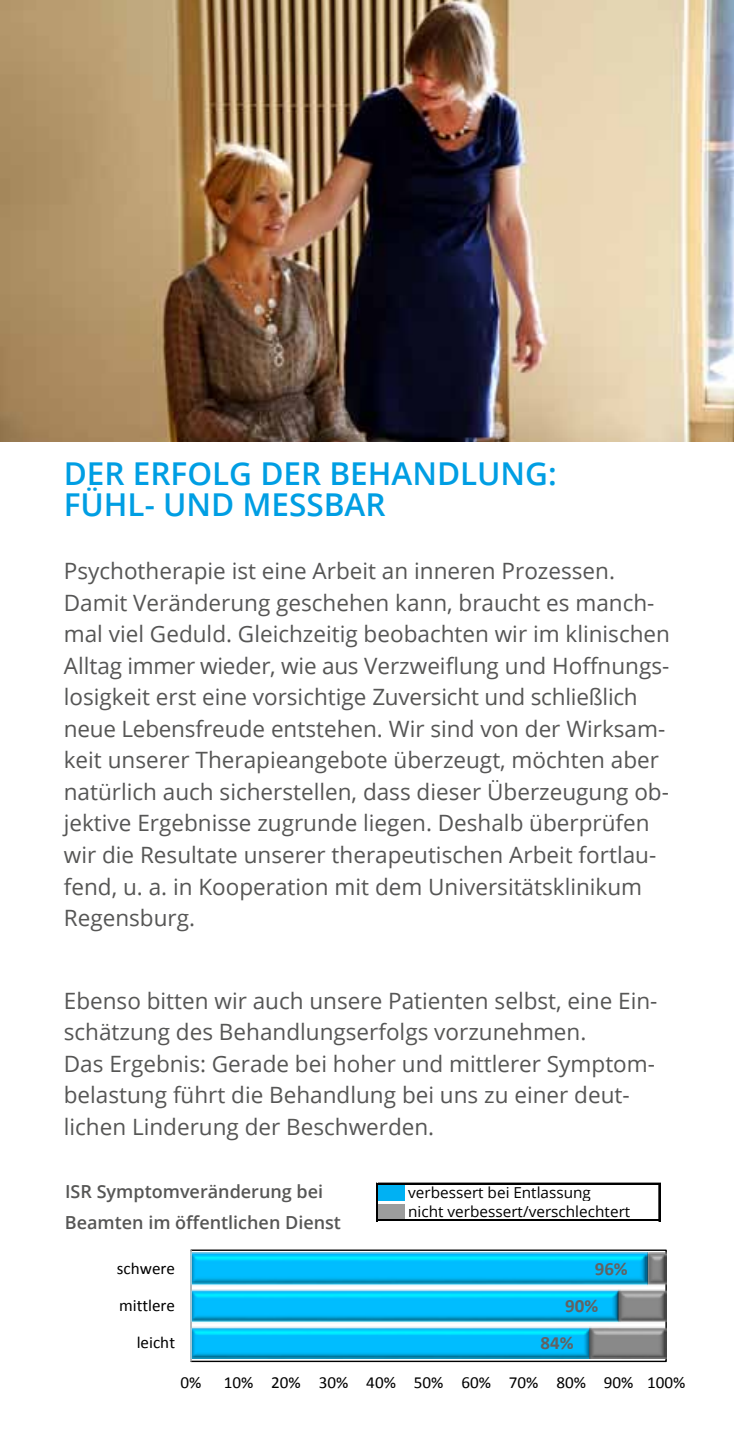
<style>
.page{position:relative;width:734px;height:1448px;background:#fff}
.page>*{position:absolute;margin:0;border:0;box-sizing:border-box;transform-origin:0 0}
.t1{font:600 31.5px/31.5px "Open Sans";color:#009ee3}
.t2{font:22.5px/31.5px "Open Sans";color:#565655}
.t3{font:700 18.68px "Calibri";color:#626262}
.t4{font:600 18px/31.5px "Open Sans";color:#565655}
.t5{font:16.88px "Calibri";color:#000}
.t6{font:15.08px/19.6px "Open Sans";color:#000}
</style>
<div class="page">
<img style="left:0;top:0;width:733px;height:442px">
<div style="left:377px;top:1184px;width:28px;height:18px;background:#00b1f3"></div>
<hr style="left:377px;top:1201px;width:28px;height:3px;background:#fff">
<div style="left:377px;top:1204px;width:28px;height:16px;background:#9c9d9d"></div>
<hr style="left:376px;top:1183px;width:2px;height:38px;background:#000">
<hr style="left:658px;top:1185px;width:2px;height:36px;background:#000">
<hr style="left:378px;top:1183px;width:282px;height:2px;background:#000">
<hr style="left:378px;top:1219px;width:282px;height:2px;background:#000">
<div style="left:190px;top:1249px;width:476px;height:113px;border:1px solid #000"></div>
<img style="left:192px;top:1253px;width:397px;height:105px">
<img style="left:589px;top:1253px;width:77px;height:106px">
<hr style="left:190px;top:1250px;width:2px;height:111px;background:#e3e3e3">
<h1 class="t1" style="left:64px;top:457px;width:494px">Der Erfolg der Behandlung: fühl- und messbar</h1>
<p class="t2" style="left:64px;top:555px;width:607px">Psychotherapie ist eine Arbeit an inneren Prozessen.<br>Damit Veränderung geschehen kann, braucht es manch&shy;mal viel Geduld. Gleichzeitig beobachten wir im klinischen Alltag immer wieder, wie aus Verzweiflung und Hoffnungs&shy;losigkeit erst eine vorsichtige Zuversicht und schließlich neue Lebensfreude entstehen. Wir sind von der Wirksam&shy;keit unserer Therapieangebote überzeugt, möchten aber natürlich auch sicherstellen, dass dieser Überzeugung ob&shy;jektive Ergebnisse zugrunde liegen. Deshalb überprüfen wir die Resultate unserer therapeutischen Arbeit fortlau&shy;fend, u. a. in Kooperation mit dem Universitätsklinikum Regensburg.</p>
<p class="t2" style="left:64px;top:984px;width:595px">Ebenso bitten wir auch unsere Patienten selbst, eine Ein&shy;schätzung des Behandlungserfolgs vorzunehmen.<br>Das Ergebnis: Gerade bei hoher und mittlerer Symptom&shy;belastung führt die Behandlung bei uns zu einer deut&shy;lichen Linderung der Beschwerden.</p>
<p class="t4" style="left:65px;top:1175px;width:278px">ISR Symptomveränderung bei<br>Beamten im öffentlichen Dienst</p>
<p class="t6" style="left:408px;top:1182px;width:223px">verbessert bei Entlassung<br>nicht verbessert/verschlechtert</p>
<p class="t5" style="left:117px;top:1257px;width:60px">schwere</p>
<p class="t3" style="left:594px;top:1257px;width:35px">96%</p>
<p class="t5" style="left:119px;top:1294px;width:58px">mittlere</p>
<p class="t3" style="left:565px;top:1294px;width:35px">90%</p>
<p class="t5" style="left:137px;top:1331px;width:40px">leicht</p>
<p class="t3" style="left:540px;top:1331px;width:35px">84%</p>
<p class="t5" style="left:180px;top:1372px;width:22px">0%</p>
<p class="t5" style="left:224px;top:1372px;width:463px">10% 20% 30% 40% 50% 60% 70% 80% 90% 100%</p>
</div>
